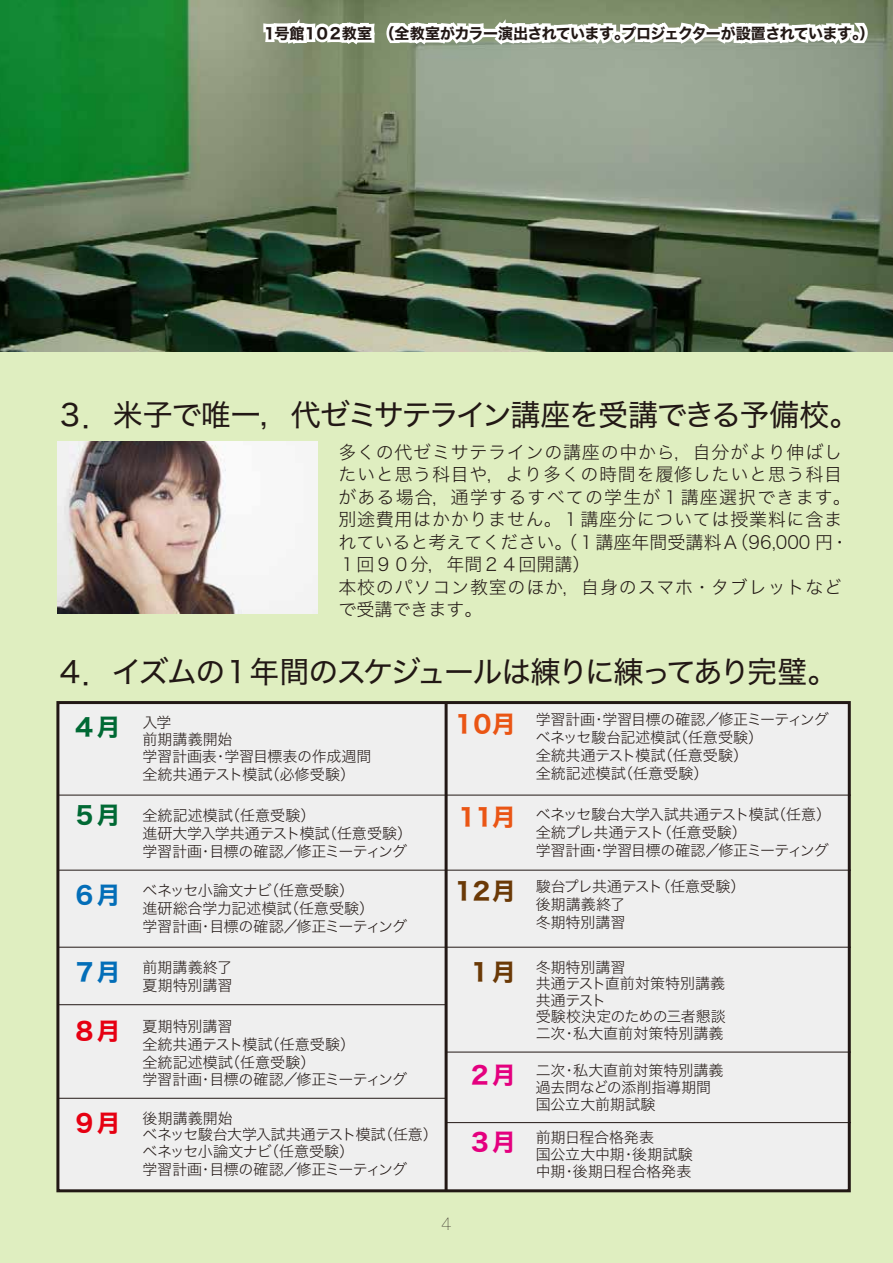
<style>
.page{position:relative;width:893px;height:1263px;background:#fff}
.page>*{position:absolute;margin:0;border:0;box-sizing:border-box;transform-origin:0 0}
.t1{font:30px "Hiragino Sans W4";letter-spacing:-.045em;color:#221815}
.t2{font:30px "Hiragino Sans W4";letter-spacing:-.065em;color:#221815}
.t3{font:24px "Hiragino Sans W7";letter-spacing:-.205em;color:#ea5514}
.t4{font:24px "Hiragino Sans W7";color:#6a3906}
.t5{font:24px "Hiragino Sans W7";color:#006934}
.t6{font:24px "Hiragino Sans W7";color:#036eb8}
.t7{font:24px "Hiragino Sans W7";color:#e60012}
.t8{font:24px "Hiragino Sans W7";color:#e4007f}
.t9{font:18px/22.5px "Hiragino Sans W2";letter-spacing:.04em;color:#221815}
.t10{font:16.5px "Hiragino Sans W0";color:#221815}
.t11{font:15px/18px "Hiragino Sans W2";letter-spacing:-.01em;color:#221815}
.t12{font:15px/18px "Hiragino Sans W2";letter-spacing:-.03em;color:#221815}
.t13{font:15px "Hiragino Sans W7";letter-spacing:-.04em;color:#221815}
</style>
<div class="page">
<div style="left:0;top:351px;width:893px;height:912px;background:#dfeec0"></div>
<img style="left:58px;top:442px;width:259px;height:171px">
<div style="left:56px;top:701px;width:795px;height:491px;background:#efefef;border:3px solid #221815"></div>
<hr style="left:58px;top:1098px;width:388px;height:1px;background:#221815">
<hr style="left:58px;top:1004px;width:388px;height:1px;background:#221815">
<hr style="left:58px;top:947px;width:388px;height:1px;background:#221815">
<hr style="left:58px;top:870px;width:388px;height:1px;background:#221815">
<hr style="left:58px;top:795px;width:388px;height:1px;background:#221815">
<hr style="left:445px;top:702px;width:3px;height:489px;background:#221815">
<hr style="left:446px;top:1122px;width:405px;height:1px;background:#221815">
<hr style="left:446px;top:1052px;width:405px;height:1px;background:#221815">
<hr style="left:446px;top:947px;width:405px;height:1px;background:#221815">
<hr style="left:446px;top:870px;width:405px;height:1px;background:#221815">
<hr style="left:446px;top:795px;width:405px;height:1px;background:#221815">
<img style="left:0;top:0;width:893px;height:351px">
<svg style="left:260px;top:0;width:611px;height:101px"></svg>
<p class="t13" style="left:262px;top:21px;width:614px">１号館１０２教室　（全教室がカラー演出されています。プロジェクターが設置されています。）</p>
<h1 class="t1" style="left:55px;top:388px;width:806px">３．米子で唯一，代ゼミサテライン講座を受講できる予備校。</h1>
<p class="t9" style="left:338px;top:439px;width:514px">多くの代ゼミサテラインの講座の中から，自分がより伸ばしたいと思う科目や，より多くの時間を履修したいと思う科目がある場合，通学するすべての学生が１講座選択できます。別途費用はかかりません。１講座分については授業料に含まれていると考えてください。（１講座年間受講料Ａ（96,000 円・<br>１回９０分，年間２４回開講）<br>本校のパソコン教室のほか，自身のスマホ・タブレットなどで受講できます。</p>
<h1 class="t2" style="left:55px;top:645px;width:783px">４．イズムの１年間のスケジュールは練りに練ってあり完璧。</h1>
<h2 class="t5" style="left:73px;top:708px;width:49px">４月</h2>
<p class="t11" style="left:536px;top:709px;width:295px">学習計画・学習目標の確認／修正ミーティングベネッセ駿台記述模試（任意受験）<br>全統共通テスト模試（任意受験）<br>全統記述模試（任意受験）</p>
<p class="t12" style="left:536px;top:804px;width:297px">ベネッセ駿台大学入試共通テスト模試（任意）全統プレ共通テスト（任意受験）<br>学習計画・学習目標の確認／修正ミーティング</p>
<p class="t11" style="left:536px;top:876px;width:211px">駿台プレ共通テスト（任意受験）後期講義終了<br>冬期特別講習</p>
<p class="t11" style="left:536px;top:958px;width:192px;line-height:16.5px">冬期特別講習<br>共通テスト直前対策特別講義共通テスト<br>受験校決定のための三者懇談二次・私大直前対策特別講義</p>
<p class="t11" style="left:536px;top:1061px;width:189px;line-height:16.8px">二次・私大直前対策特別講義過去問などの添削指導期間国公立大前期試験</p>
<p class="t11" style="left:536px;top:1127px;width:159px;line-height:17.2px">前期日程合格発表<br>国公立大中期・後期試験中期・後期日程合格発表</p>
<h2 class="t3" style="left:452px;top:705px;width:65px">１０月</h2>
<p class="t11" style="left:143px;top:712px;width:230px;line-height:17.2px">入学<br>前期講義開始<br>学習計画表・学習目標表の作成週間全統共通テスト模試（必修受験）</p>
<p class="t11" style="left:143px;top:805px;width:271px">全統記述模試（任意受験）<br>進研大学入学共通テスト模試（任意受験）学習計画・目標の確認／修正ミーティング</p>
<p class="t11" style="left:143px;top:881px;width:266px">ベネッセ小論文ナビ（任意受験）<br>進研総合学力記述模試（任意受験）<br>学習計画・目標の確認／修正ミーティング</p>
<p class="t11" style="left:143px;top:957px;width:106px">前期講義終了　夏期特別講習</p>
<p class="t11" style="left:143px;top:1017px;width:214px">夏期特別講習<br>全統共通テスト模試（任意受験）全統記述模試（任意受験）</p>
<p class="t12" style="left:143px;top:1069px;width:266px">学習計画・目標の確認／修正ミーティング</p>
<p class="t11" style="left:143px;top:1109px;width:297px;line-height:16.5px">後期講義開始<br>ベネッセ駿台大学入試共通テスト模試（任意）ベネッセ小論文ナビ（任意受験）</p>
<p class="t12" style="left:143px;top:1159px;width:266px">学習計画・目標の確認／修正ミーティング</p>
<h2 class="t5" style="left:73px;top:797px;width:49px">５月</h2>
<h2 class="t3" style="left:455px;top:798px;width:62px">１１月</h2>
<h2 class="t4" style="left:451px;top:872px;width:66px">１２月</h2>
<h2 class="t6" style="left:73px;top:876px;width:49px">６月</h2>
<h2 class="t4" style="left:468px;top:953px;width:49px">１月</h2>
<h2 class="t6" style="left:73px;top:953px;width:49px">７月</h2>
<h2 class="t7" style="left:73px;top:1012px;width:49px">８月</h2>
<h2 class="t8" style="left:468px;top:1056px;width:49px">２月</h2>
<h2 class="t7" style="left:73px;top:1104px;width:49px">９月</h2>
<h2 class="t8" style="left:468px;top:1123px;width:49px">３月</h2>
<p class="t10" style="left:438px;top:1212px;width:18px">４</p>
</div>
